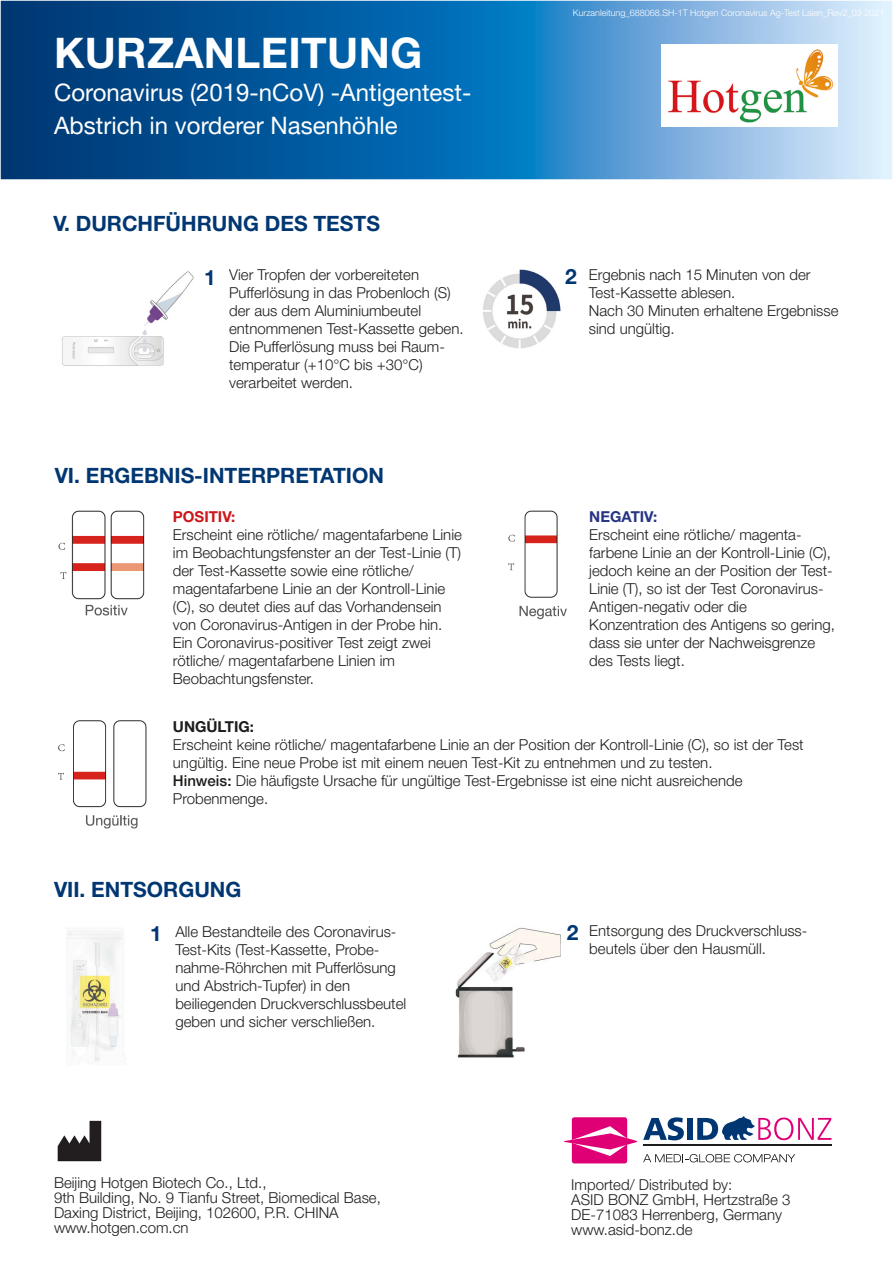
<style>
.page{position:relative;width:893px;height:1263px;background:#fff}
.page>*{position:absolute;margin:0;border:0;box-sizing:border-box;transform-origin:0 0}
.t1{font:700 42px "Helvetica Neue LT Pro";letter-spacing:.01em;color:#fff}
.t2{font:24px/33px "Helvetica Neue LT Pro";color:#fff}
.t3{font:700 21px "Helvetica Neue LT Pro";color:#003772}
.t4{font:300 15px/18px "Helvetica Neue LT Pro";color:#1d1d1b}
.t5{font:700 15px "Helvetica Neue LT Pro";color:#1d1d1b}
.t6{font:700 15px "Helvetica Neue LT Pro";color:#cd171a}
.t7{font:700 15px "Helvetica Neue LT Pro";color:#283583}
.t8{font:300 9px "Helvetica Neue LT Pro";color:#fff}
.s1{font-weight:500}
</style>
<div class="page">
<svg style="left:1px;top:1px;width:891px;height:178px;background:#2c77b2"></svg>
<svg style="left:643px;top:1154px;width:152px;height:8px"></svg>
<hr style="left:643px;top:1144px;width:188px;height:1px;background:#1d1d1b">
<svg style="left:572px;top:1117px;width:55px;height:46px;background:#e3278a"></svg>
<hr style="left:564px;top:1141px;width:73px;height:1px;background:#df0076">
<svg style="left:643px;top:1117px;width:41px;height:23px"></svg>
<div style="left:687px;top:1118px;width:6px;height:22px;background:#003772"></div>
<svg style="left:697px;top:1116px;width:134px;height:24px"></svg>
<img style="left:57px;top:1120px;width:45px;height:42px">
<img style="left:62px;top:271px;width:132px;height:95px">
<img style="left:483px;top:269px;width:78px;height:79px">
<img style="left:58px;top:510px;width:87px;height:106px">
<img style="left:508px;top:510px;width:59px;height:110px">
<img style="left:58px;top:720px;width:89px;height:109px">
<img style="left:662px;top:44px;width:176px;height:82px">
<img style="left:67px;top:931px;width:57px;height:130px">
<img style="left:455px;top:927px;width:106px;height:131px">
<h1 class="t1" style="left:54px;top:27px;width:370px">KURZANLEITUNG</h1>
<h2 class="t2" style="left:54px;top:75px;width:419px">Coronavirus (2019-nCoV) -Antigentest-<br>Abstrich in vorderer Nasenhöhle</h2>
<p class="t8" style="left:573px;top:7px;width:313px">Kurzanleitung_688068.SH-1T Hotgen Coronavirus Ag-Test Laien_Rev2_03 2021</p>
<h3 class="t3" style="left:54px;top:210px;width:328px">V. DURCHFÜHRUNG DES TESTS</h3>
<p class="t4" style="left:229px;top:266px;width:236px">Vier Tropfen der vorbereiteten<br>Pufferlösung in das Probenloch (S) der aus dem Aluminiumbeutel entnommenen Test-Kassette geben.<br>Die Pufferlösung muss bei Raum&shy;temperatur (+10°C bis +30°C) verarbeitet werden.</p>
<p class="t4" style="left:589px;top:265px;width:251px">Ergebnis nach 15 Minuten von der<br>Test-Kassette ablesen.<br>Nach 30 Minuten erhaltene Ergebnisse sind ungültig.</p>
<h3 class="t3" style="left:204px;top:264px;width:13px">1</h3>
<h3 class="t3" style="left:565px;top:264px;width:13px">2</h3>
<h3 class="t3" style="left:55px;top:462px;width:331px">VI. ERGEBNIS-INTERPRETATION</h3>
<p class="t6" style="left:173px;top:507px;width:64px">POSITIV:</p>
<p class="t4" style="left:173px;top:525px;width:290px">Erscheint eine rötliche/ magentafarbene Linie im Beobachtungsfenster an der Test-Linie (T) der Test-Kassette sowie eine rötliche/ magentafarbene Linie an der Kontroll-Linie (C), so deutet dies auf das Vorhandensein von Coronavirus-Antigen in der Probe hin.<br>Ein Coronavirus-positiver Test zeigt zwei rötliche/ magentafarbene Linien im Beobachtungsfenster.</p>
<p class="t7" style="left:589px;top:507px;width:69px">NEGATIV:</p>
<p class="t4" style="left:589px;top:525px;width:247px">Erscheint eine rötliche/ magenta&shy;farbene Linie an der Kontroll-Linie (C), jedoch keine an der Position der Test-Linie (T), so ist der Test Coronavirus-Antigen-negativ oder die Konzentration des Antigens so gering, dass sie unter der Nachweisgrenze des Tests liegt.</p>
<p class="t5" style="left:173px;top:717px;width:83px">UNGÜLTIG:</p>
<p class="t4" style="left:173px;top:735px;width:632px">Erscheint keine rötliche/ magentafarbene Linie an der Position der Kontroll-Linie (C), so ist der Test ungültig. Eine neue Probe ist mit einem neuen Test-Kit zu entnehmen und zu testen.<br><span class="s1">Hinweis:</span> Die häufigste Ursache für ungültige Test-Ergebnisse ist eine nicht ausreichende Probenmenge.</p>
<h3 class="t3" style="left:54px;top:876px;width:189px">VII. ENTSORGUNG</h3>
<p class="t4" style="left:175px;top:922px;width:232px">Alle Bestandteile des Coronavirus-Test-Kits (Test-Kassette, Probe&shy;nahme-Röhrchen mit Pufferlösung und Abstrich-Tupfer) in den beiliegenden Druckverschlussbeutel geben und sicher verschließen.</p>
<p class="t4" style="left:589px;top:922px;width:220px">Entsorgung des Druckverschluss&shy;beutels über den Hausmüll.</p>
<h3 class="t3" style="left:150px;top:920px;width:13px">1</h3>
<h3 class="t3" style="left:567px;top:920px;width:13px">2</h3>
<p class="t4" style="left:54px;top:1175px;width:328px;line-height:15px">Beijing Hotgen Biotech Co., Ltd.,<br>9th Building, No. 9 Tianfu Street, Biomedical Base, Daxing District, Beijing, 102600, P.R. CHINA www.hotgen.com.cn</p>
<p class="t4" style="left:571px;top:1177px;width:221px;line-height:15px">Imported/ Distributed by:<br>ASID BONZ GmbH, Hertzstraße 3<br>DE-71083 Herrenberg, Germany www.asid-bonz.de</p>
</div>
